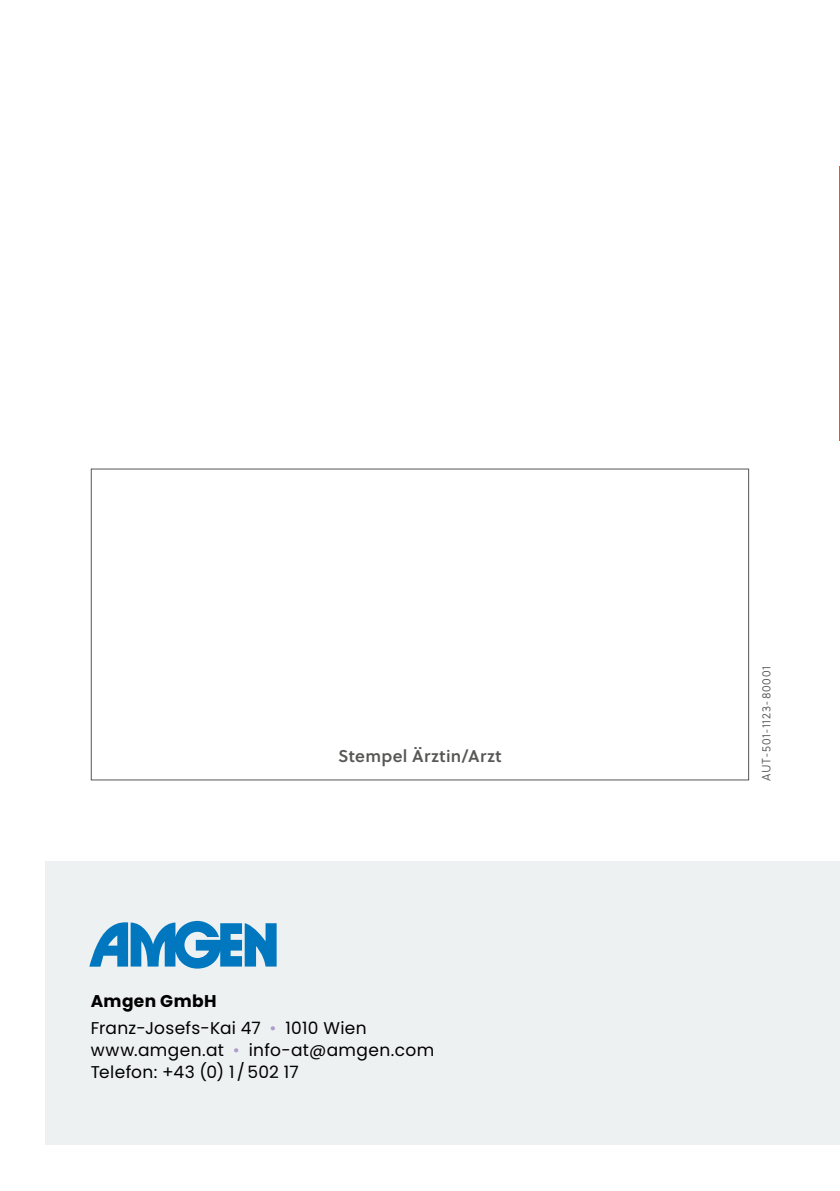
<style>
.page{position:relative;width:840px;height:1191px;background:#fff}
.page>*{position:absolute;margin:0;border:0;box-sizing:border-box;transform-origin:0 0}
.t1{font:17px/27.6px "Poppins";letter-spacing:.02em;color:#000}
.t2{font:17px "Soleil Sb";letter-spacing:.025em;color:#575756}
.t3{font:12px "Soleil Lt";letter-spacing:.045em;color:#575756}
.s1{font-weight:700}
.s2{color:#ab9ecd}
</style>
<div class="page">
<div style="left:45px;top:861px;width:794px;height:283px;background:#eef1f2"></div>
<svg style="left:89px;top:921px;width:187px;height:47px"></svg>
<p class="t2" style="left:338px;top:743px;width:165px">Stempel Ärztin/Arzt</p>
<p class="t1" style="left:91px;top:987px;width:277px"><span class="s1">Amgen GmbH<br></span>Franz-Josefs-Kai 47 <span class="s2">•</span> 1010 Wien</p>
<p class="t1" style="left:91px;top:1039px;width:345px;line-height:22px">www.amgen.at <span class="s2">•</span> info-at@amgen.com<br>Telefon: +43 (0) 1 / 502 17</p>
<p class="t3" style="left:757px;top:780px;width:116px;rotate:-90deg">AUT-501-1123-80001</p>
</div>
